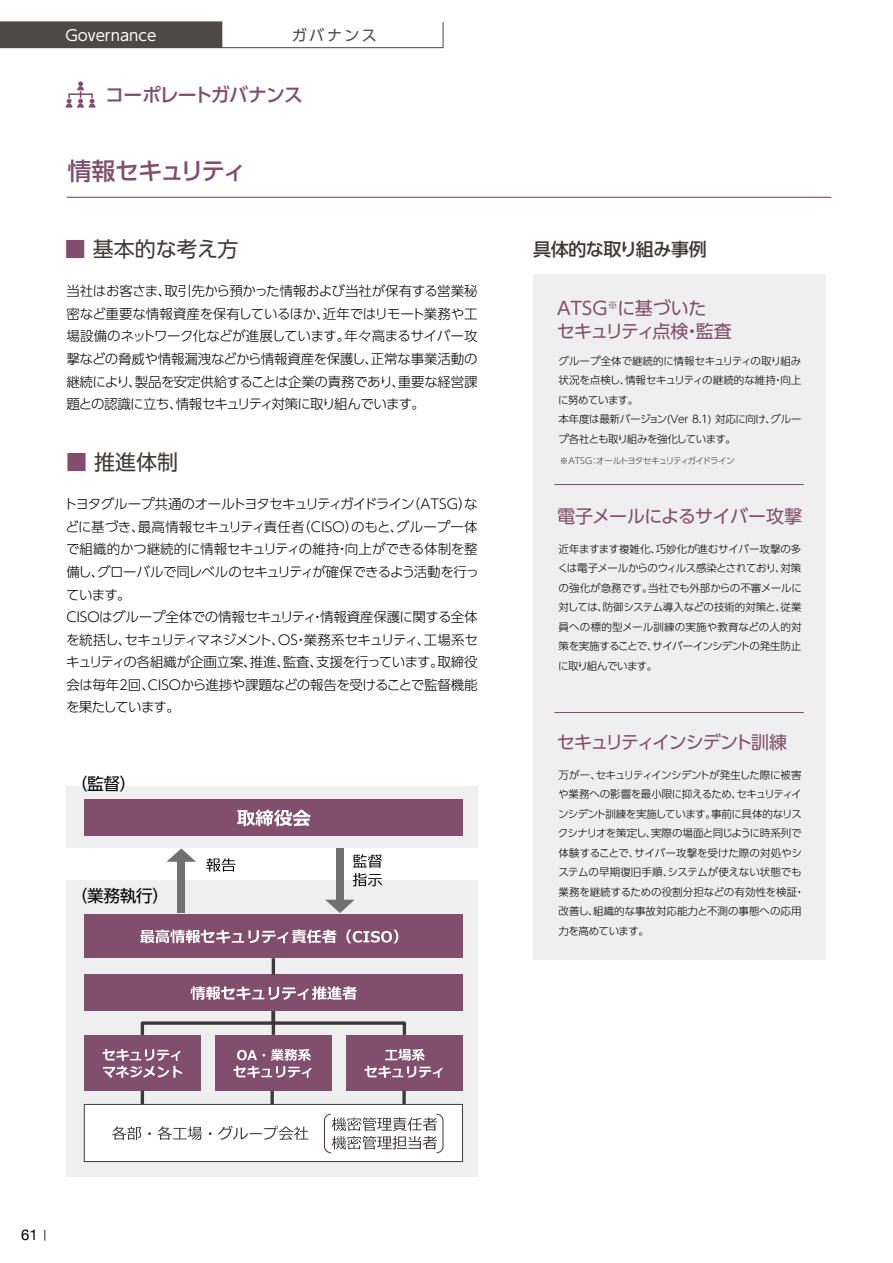
<style>
.page{position:relative;width:893px;height:1263px;background:#fff}
.page>*{position:absolute;margin:0;border:0;box-sizing:border-box;transform-origin:0 0}
.t1{font:500 24px "UD Shin Go Pro";letter-spacing:-.09em;color:#814e6e}
.t2{font:21px "UD Shin Go Pro";color:#3e3a39}
.t3{font:500 18.9px "UD Shin Go Pro";letter-spacing:-.04em;color:#814e6e}
.t4{font:18px/22.5px "UD Shin Go Pro";letter-spacing:-.015em;color:#814e6e}
.t5{font:18px "UD Shin Go Pro";letter-spacing:-.04em;color:#814e6e}
.t6{font:18px "UD Shin Go Pro";letter-spacing:-.07em;color:#814e6e}
.t7{font:500 18px "UD Shin Go Pro";letter-spacing:-.02em;color:#3e3a39}
.t8{font:16.65px "UD Shin Go Pro";letter-spacing:-.02em;color:#000}
.t9{font:15px "UD Shin Go Pro";color:#fff}
.t10{font:15px "UD Shin Go Pro";letter-spacing:.16em;color:#4c4948}
.t11{font:15px "Helvetica Neue";color:#000}
.t12{font:300 13.5px/22.5px "UD Shin Go Pro";letter-spacing:-.03em;color:#000;text-align:justify}
.t13{font:300 10.5px/19.5px "UD Shin Go Pro";letter-spacing:-.025em;color:#000}
.t14{font:300 8.55px "UD Shin Go Pro";letter-spacing:-.08em;color:#3e3a39}
.s1{color:#814e6e}
</style>
<div class="page">
<div style="left:534px;top:274px;width:292px;height:686px;background:#efefef"></div>
<div style="left:66px;top:786px;width:412px;height:62px;background:#efefef"></div>
<div style="left:66px;top:880px;width:412px;height:297px;background:#efefef"></div>
<div style="left:84px;top:799px;width:378px;height:37px;background:#814e6e"></div>
<svg style="left:237px;top:809px;width:74px;height:17px"></svg>
<div style="left:84px;top:914px;width:378px;height:44px;background:#814e6e"></div>
<svg style="left:140px;top:929px;width:258px;height:14px"></svg>
<div style="left:84px;top:974px;width:378px;height:37px;background:#814e6e"></div>
<svg style="left:190px;top:986px;width:167px;height:14px"></svg>
<div style="left:84px;top:1035px;width:116px;height:56px;background:#814e6e"></div>
<svg style="left:102px;top:1049px;width:81px;height:29px"></svg>
<div style="left:215px;top:1035px;width:116px;height:56px;background:#814e6e"></div>
<svg style="left:233px;top:1049px;width:79px;height:29px"></svg>
<div style="left:346px;top:1035px;width:116px;height:56px;background:#814e6e"></div>
<svg style="left:364px;top:1049px;width:79px;height:29px"></svg>
<svg style="left:353px;top:854px;width:29px;height:32px"></svg>
<hr style="left:272px;top:958px;width:3px;height:16px;background:#3e3a39">
<svg style="left:140px;top:1011px;width:267px;height:27px"></svg>
<hr style="left:272px;top:1011px;width:3px;height:24px;background:#3e3a39">
<hr style="left:141px;top:1091px;width:3px;height:15px;background:#3e3a39">
<svg style="left:270px;top:1091px;width:4px;height:13px"></svg>
<svg style="left:402px;top:1091px;width:4px;height:13px"></svg>
<svg style="left:206px;top:858px;width:29px;height:14px"></svg>
<div style="left:84px;top:1104px;width:378px;height:57px;background:#fff"></div>
<div style="left:84px;top:1104px;width:379px;height:58px;border:1px solid #3e3a39"></div>
<svg style="left:112px;top:1126px;width:196px;height:14px"></svg>
<svg style="left:324px;top:1113px;width:120px;height:40px"></svg>
<svg style="left:325px;top:900px;width:29px;height:13px"></svg>
<div style="left:336px;top:848px;width:8px;height:56px;background:#727171"></div>
<svg style="left:167px;top:848px;width:29px;height:14px"></svg>
<div style="left:178px;top:857px;width:7px;height:56px;background:#727171"></div>
<hr style="left:67px;top:197px;width:764px;height:1px;background:#814e6e">
<hr style="left:554px;top:484px;width:250px;height:1px;background:#814e6e">
<svg style="left:66px;top:81px;width:30px;height:27px"></svg>
<svg style="left:0;top:22px;width:443px;height:26px"></svg>
<hr style="left:554px;top:712px;width:250px;height:1px;background:#814e6e">
<p class="t9" style="left:65px;top:23px;width:92px">Governance</p>
<p class="t10" style="left:292px;top:23px;width:86px">ガバナンス</p>
<h3 class="t3" style="left:105px;top:79px;width:200px">コーポレートガバナンス</h3>
<h1 class="t1" style="left:67px;top:151px;width:180px">情報セキュリティ</h1>
<h2 class="t2" style="left:65px;top:232px;width:175px"><span class="s1">■</span> 基本的な考え方</h2>
<p class="t12" style="left:66px;top:280px;width:413px">当社はお客さま、取引先から預かった情報および当社が保有する営業秘密など重要な情報資産を保有しているほか、近年ではリモート業務や工場設備のネットワーク化などが進展しています。年々高まるサイバー攻撃などの脅威や情報漏洩などから情報資産を保護し、正常な事業活動の継続により、製品を安定供給することは企業の責務であり、重要な経営課題との認識に立ち、情報セキュリティ対策に取り組んでいます。</p>
<h2 class="t2" style="left:66px;top:445px;width:113px"><span class="s1">■</span> 推進体制</h2>
<p class="t12" style="left:64px;top:493px;width:417px;text-align:left">トヨタグループ共通のオールトヨタセキュリティガイドライン（ATSG）などに基づき、最高情報セキュリティ責任者（CISO）のもと、グループ一体で組織的かつ継続的に情報セキュリティの維持・向上ができる体制を整備し、グローバルで同レベルのセキュリティが確保できるよう活動を行っています。<br>CISOはグループ全体での情報セキュリティ・情報資産保護に関する全体を統括し、セキュリティマネジメント、OS・業務系セキュリティ、工場系セキュリティの各組織が企画立案、推進、監査、支援を行っています。取締役会は毎年2回、CISOから進捗や課題などの報告を受けることで監督機能を果たしています。</p>
<p class="t8" style="left:71px;top:770px;width:67px">（監督）</p>
<p class="t8" style="left:71px;top:882px;width:100px">（業務執行）</p>
<h3 class="t7" style="left:533px;top:235px;width:175px">具体的な取り組み事例</h3>
<h3 class="t4" style="left:557px;top:297px;width:177px">ATSG<sup>※</sup>に基づいた<br>セキュリティ点検・監査</h3>
<p class="t13" style="left:558px;top:351px;width:245px">グループ全体で継続的に情報セキュリティの取り組み状況を点検し、情報セキュリティの継続的な維持・向上に努めています。<br>本年度は最新バージョン(Ver 8.1) 対応に向け、グループ各社とも取り組みを強化しています。</p>
<p class="t14" style="left:560px;top:453px;width:176px">※ATSG：オールトヨタセキュリティガイドライン</p>
<h3 class="t5" style="left:557px;top:502px;width:246px">電子メールによるサイバー攻撃</h3>
<p class="t13" style="left:558px;top:538px;width:246px;text-align:justify">近年ますます複雑化、巧妙化が進むサイバー攻撃の多くは電子メールからのウィルス感染とされており、対策の強化が急務です。当社でも外部からの不審メールに対しては、防御システム導入などの技術的対策と、従業員への標的型メール訓練の実施や教育などの人的対策を実施することで、サイバーインシデントの発生防止に取り組んでいます。</p>
<h3 class="t6" style="left:557px;top:728px;width:232px">セキュリティインシデント訓練</h3>
<p class="t13" style="left:558px;top:764px;width:248px">万が一、セキュリティインシデントが発生した際に被害や業務への影響を最小限に抑えるため、セキュリティインシデント訓練を実施しています。事前に具体的なリスクシナリオを策定し、実際の場面と同じように時系列で体験することで、サイバー攻撃を受けた際の対処やシステムの早期復旧手順、システムが使えない状態でも業務を継続するための役割分担などの有効性を検証・改善し、組織的な事故対応能力と不測の事態への応用力を高めています。</p>
<p class="t11" style="left:21px;top:1224px;width:18px">61</p>
</div>
